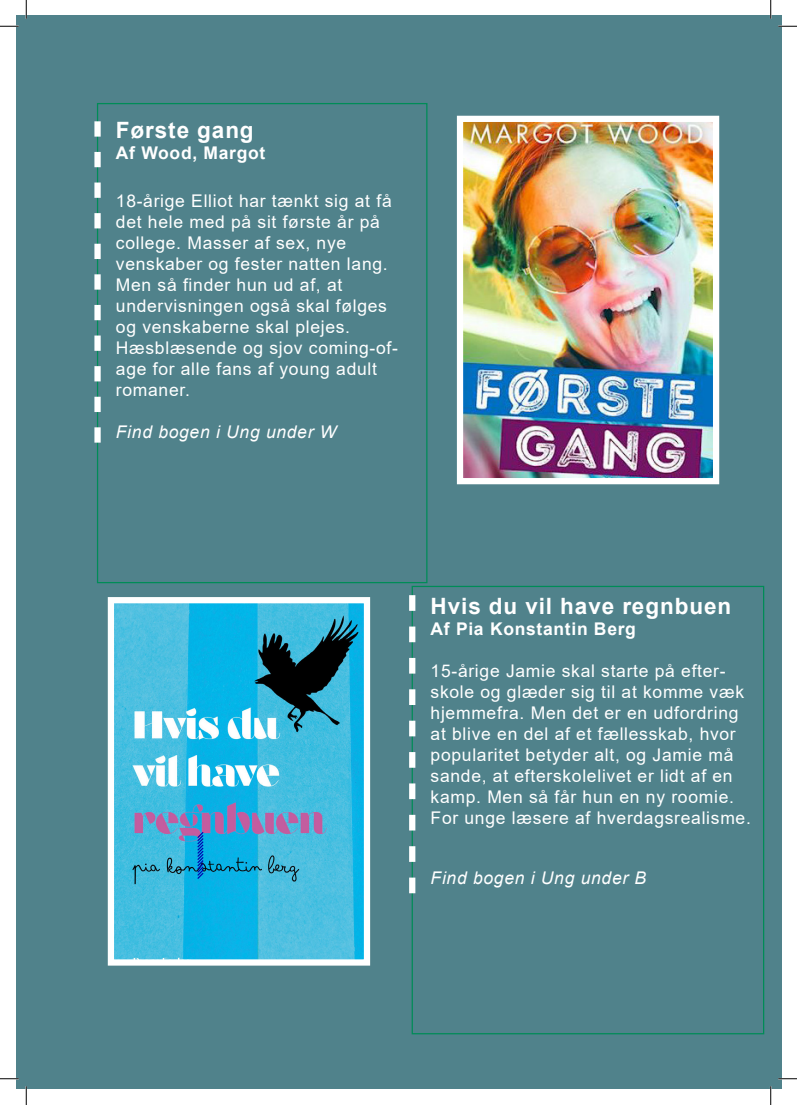
<style>
.page{position:relative;width:797px;height:1105px;background:#fff}
.page>*{position:absolute;margin:0;border:0;box-sizing:border-box;transform-origin:0 0}
.Body_Text{font:700 22.5px "Arial";letter-spacing:.04em;color:#fff}
.Body_Text-2{font:17.5px/21px "Arial";letter-spacing:.04em;color:#fff}
.Body_Text-3{font:italic 17.5px "Arial";letter-spacing:.04em;color:#fff}
.Body_Text-4{font:700 17.5px "Arial";letter-spacing:.04em;color:#fff}
</style>
<div class="page">
<div style="left:16px;top:16px;width:765px;height:1073px;background:#50828b"></div>
<img style="left:464px;top:123px;width:248px;height:354px">
<div style="left:457px;top:116px;width:262px;height:368px;border:6px solid #fff"></div>
<img style="left:115px;top:604px;width:248px;height:355px">
<div style="left:108px;top:597px;width:262px;height:369px;border:6px solid #fff"></div>
<div style="left:98px;top:104px;width:329px;height:479px;background:#50828b"></div>
<svg style="left:196px;top:831px;width:9px;height:49px"></svg>
<svg style="left:94px;top:121px;width:7px;height:322px"></svg>
<div style="left:412px;top:586px;width:351px;height:448px;background:#50828b"></div>
<svg style="left:409px;top:595px;width:6px;height:298px"></svg>
<svg style="left:0;top:25px;width:19px;height:2px"></svg>
<svg style="left:778px;top:25px;width:19px;height:2px"></svg>
<svg style="left:0;top:1078px;width:19px;height:1px"></svg>
<svg style="left:778px;top:1078px;width:19px;height:1px"></svg>
<svg style="left:25px;top:0;width:2px;height:19px"></svg>
<svg style="left:25px;top:1086px;width:2px;height:19px"></svg>
<svg style="left:770px;top:0;width:1px;height:19px"></svg>
<svg style="left:770px;top:1086px;width:1px;height:19px"></svg>
<p class="Body_Text" style="left:116px;top:115px;width:139px">Første gang</p>
<p class="Body_Text-4" style="left:116px;top:141px;width:151px">Af Wood, Margot</p>
<p class="Body_Text-2" style="left:116px;top:191px;width:283px">18-årige Elliot har tænkt sig at få det hele med på sit første år på college. Masser af sex, nye venskaber og fester natten lang.<br>Men så finder hun ud af, at undervisningen også skal følges og venskaberne skal plejes.<br>Hæsblæsende og sjov coming-of&shy;age for alle fans af young adult romaner.</p>
<p class="Body_Text-3" style="left:116px;top:421px;width:222px">Find bogen i Ung under W</p>
<p class="Body_Text" style="left:430px;top:590px;width:302px">Hvis du vil have regnbuen</p>
<p class="Body_Text-4" style="left:430px;top:617px;width:207px">Af Pia Konstantin Berg</p>
<p class="Body_Text-2" style="left:430px;top:660px;width:322px">15-årige Jamie skal starte på efter&shy;skole og glæder sig til at komme væk hjemmefra. Men det er en udfordring at blive en del af et fællesskab, hvor popularitet betyder alt, og Jamie må sande, at efterskolelivet er lidt af en kamp. Men så får hun en ny roomie.<br>For unge læsere af hverdagsrealisme.</p>
<p class="Body_Text-3" style="left:430px;top:866px;width:217px">Find bogen i Ung under B</p>
</div>
